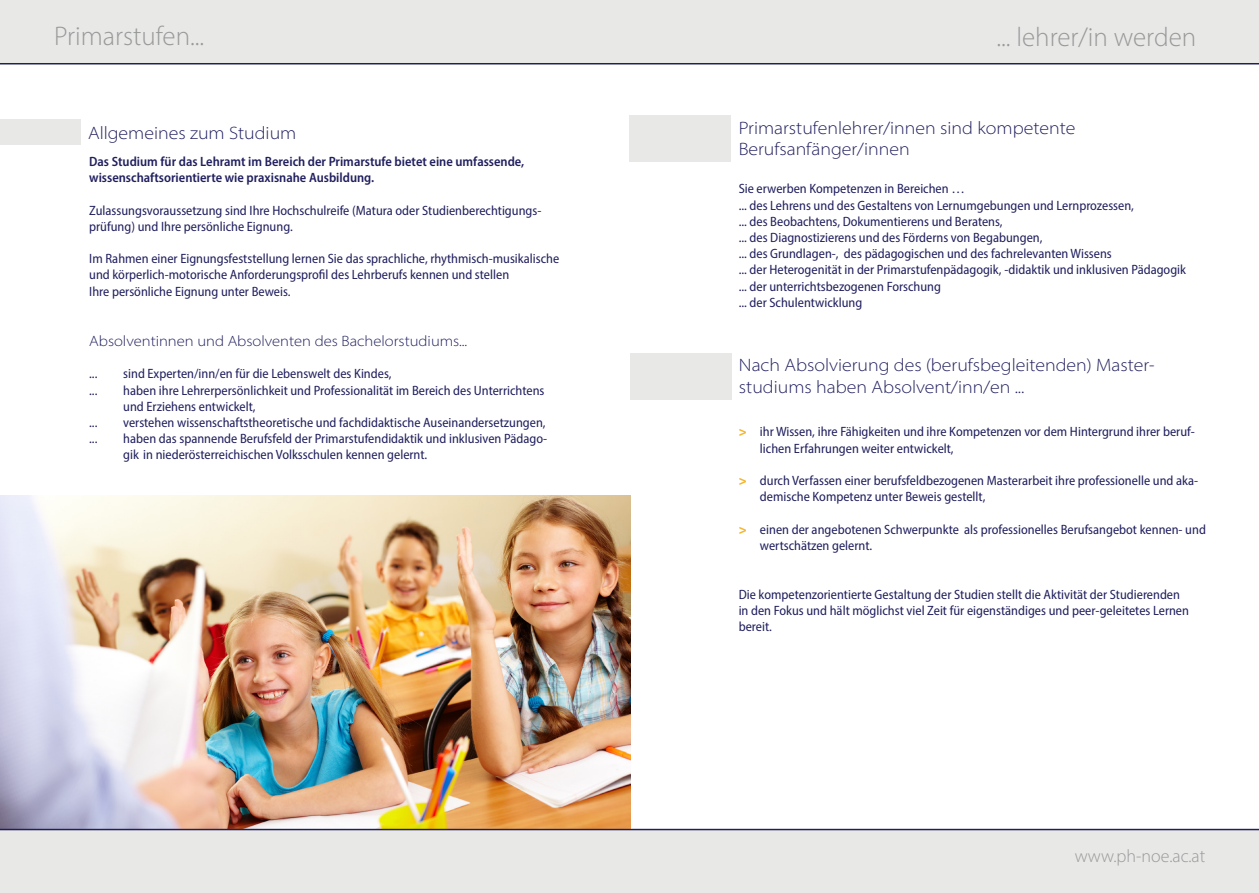
<style>
.page{position:relative;width:1259px;height:893px;background:#fff}
.page>*{position:absolute;margin:0;border:0;box-sizing:border-box;transform-origin:0 0}
.t1{font:300 27px "Myriad Pro";color:#989999}
.t2{font:300 semi-expanded 18px/21.6px "Myriad Pro";color:#201f5e}
.t3{font:300 18px "Myriad Pro";color:#989999}
.t4{font:300 semi-expanded 15px "Myriad Pro";color:#201f5e}
.t5{font:semi-condensed 13.5px/16.2px "Myriad Pro";color:#201f5e}
.t6{font:600 semi-condensed 13.5px/16.2px "Myriad Pro";color:#201f5e}
.s1{font-weight:900;font-stretch:normal;color:#f4b42b}
</style>
<div class="page">
<img style="left:0;top:495px;width:630px;height:334px">
<div style="left:0;top:0;width:1259px;height:64px;background:#e8e9e7"></div>
<div style="left:0;top:829px;width:1259px;height:64px;background:#e8e9e7"></div>
<div style="left:0;top:120px;width:81px;height:25px;background:#e8e9e7"></div>
<div style="left:629px;top:115px;width:102px;height:47px;background:#e8e9e7"></div>
<div style="left:630px;top:353px;width:101px;height:47px;background:#e8e9e7"></div>
<p class="t1" style="left:54px;top:20px;width:152px">Primarstufen...</p>
<p class="t2" style="left:88px;top:122px;width:210px">Allgemeines zum Studium</p>
<p class="t6" style="left:89px;top:153px;width:437px">Das Studium für das Lehramt im Bereich der Primarstufe bietet eine umfassende, wissenschaftsorientierte wie praxisnahe Ausbildung.</p>
<p class="t5" style="left:89px;top:202px;width:453px">Zulassungsvoraussetzung sind Ihre Hochschulreife (Matura oder Studienberechtigungs&shy;prüfung) und Ihre persönliche Eignung.</p>
<p class="t5" style="left:89px;top:250px;width:472px">Im Rahmen einer Eignungsfeststellung lernen Sie das sprachliche, rhythmisch-musikalische und körperlich-motorische Anforderungsprofil des Lehrberufs kennen und stellen</p>
<p class="t5" style="left:89px;top:283px;width:203px">Ihre persönliche Eignung unter Beweis.</p>
<p class="t4" style="left:89px;top:332px;width:379px">Absolventinnen und Absolventen des Bachelorstudiums...</p>
<p class="t5" style="left:89px;top:366px;width:10px">...</p>
<p class="t5" style="left:123px;top:366px;width:270px">sind Experten/inn/en für die Lebenswelt des Kindes,</p>
<p class="t5" style="left:89px;top:382px;width:10px">...</p>
<p class="t5" style="left:123px;top:382px;width:423px">haben ihre Lehrerpersönlichkeit und Professionalität im Bereich des Unterrichtens und Erziehens entwickelt,</p>
<p class="t5" style="left:89px;top:414px;width:10px">...</p>
<p class="t5" style="left:123px;top:414px;width:424px">verstehen wissenschaftstheoretische und fachdidaktische Auseinandersetzungen,</p>
<p class="t5" style="left:89px;top:430px;width:10px">...</p>
<p class="t5" style="left:123px;top:430px;width:425px">haben das spannende Berufsfeld der Primarstufendidaktik und inklusiven Pädago&shy;gik in niederösterreichischen Volksschulen kennen gelernt.</p>
<p class="t1" style="left:996px;top:21px;width:201px">... lehrer/in werden</p>
<p class="t2" style="left:738px;top:117px;width:338px">Primarstufenlehrer/innen sind kompetente</p>
<p class="t2" style="left:738px;top:138px;width:172px">Berufsanfänger/innen</p>
<p class="t5" style="left:738px;top:181px;width:228px">Sie erwerben Kompetenzen in Bereichen …</p>
<p class="t5" style="left:738px;top:197px;width:397px">... des Lehrens und des Gestaltens von Lernumgebungen und Lernprozessen,</p>
<p class="t5" style="left:738px;top:213px;width:265px">... des Beobachtens, Dokumentierens und Beratens,</p>
<p class="t5" style="left:738px;top:229px;width:305px">... des Diagnostizierens und des Förderns von Begabungen,</p>
<p class="t5" style="left:738px;top:245px;width:375px">... des Grundlagen-, des pädagogischen und des fachrelevanten Wissens</p>
<p class="t5" style="left:738px;top:262px;width:449px">... der Heterogenität in der Primarstufenpädagogik, -didaktik und inklusiven Pädagogik</p>
<p class="t5" style="left:738px;top:278px;width:204px">... der unterrichtsbezogenen Forschung</p>
<p class="t5" style="left:738px;top:294px;width:125px">... der Schulentwicklung</p>
<p class="t2" style="left:739px;top:354px;width:417px">Nach Absolvierung des (berufsbegleitenden) Master&shy;studiums haben Absolvent/inn/en ...</p>
<p class="t5" style="left:738px;top:424px;width:458px"><span class="s1">&gt;</span> ihr Wissen, ihre Fähigkeiten und ihre Kompetenzen vor dem Hintergrund ihrer beruf-</p>
<p class="t5" style="left:760px;top:440px;width:195px">lichen Erfahrungen weiter entwickelt,</p>
<p class="t5" style="left:738px;top:472px;width:461px"><span class="s1">&gt;</span> durch Verfassen einer berufsfeldbezogenen Masterarbeit ihre professionelle und aka-</p>
<p class="t5" style="left:760px;top:488px;width:227px">demische Kompetenz unter Beweis gestellt,</p>
<p class="t5" style="left:760px;top:521px;width:447px;text-indent:-21px"><span class="s1">&gt;</span> einen der angebotenen Schwerpunkte als professionelles Berufsangebot kennen- und wertschätzen gelernt.</p>
<p class="t5" style="left:738px;top:586px;width:443px">Die kompetenzorientierte Gestaltung der Studien stellt die Aktivität der Studierenden</p>
<p class="t5" style="left:738px;top:602px;width:452px">in den Fokus und hält möglichst viel Zeit für eigenständiges und peer-geleitetes Lernen bereit.</p>
<p class="t3" style="left:1074px;top:845px;width:132px">www.ph-noe.ac.at</p>
</div>
